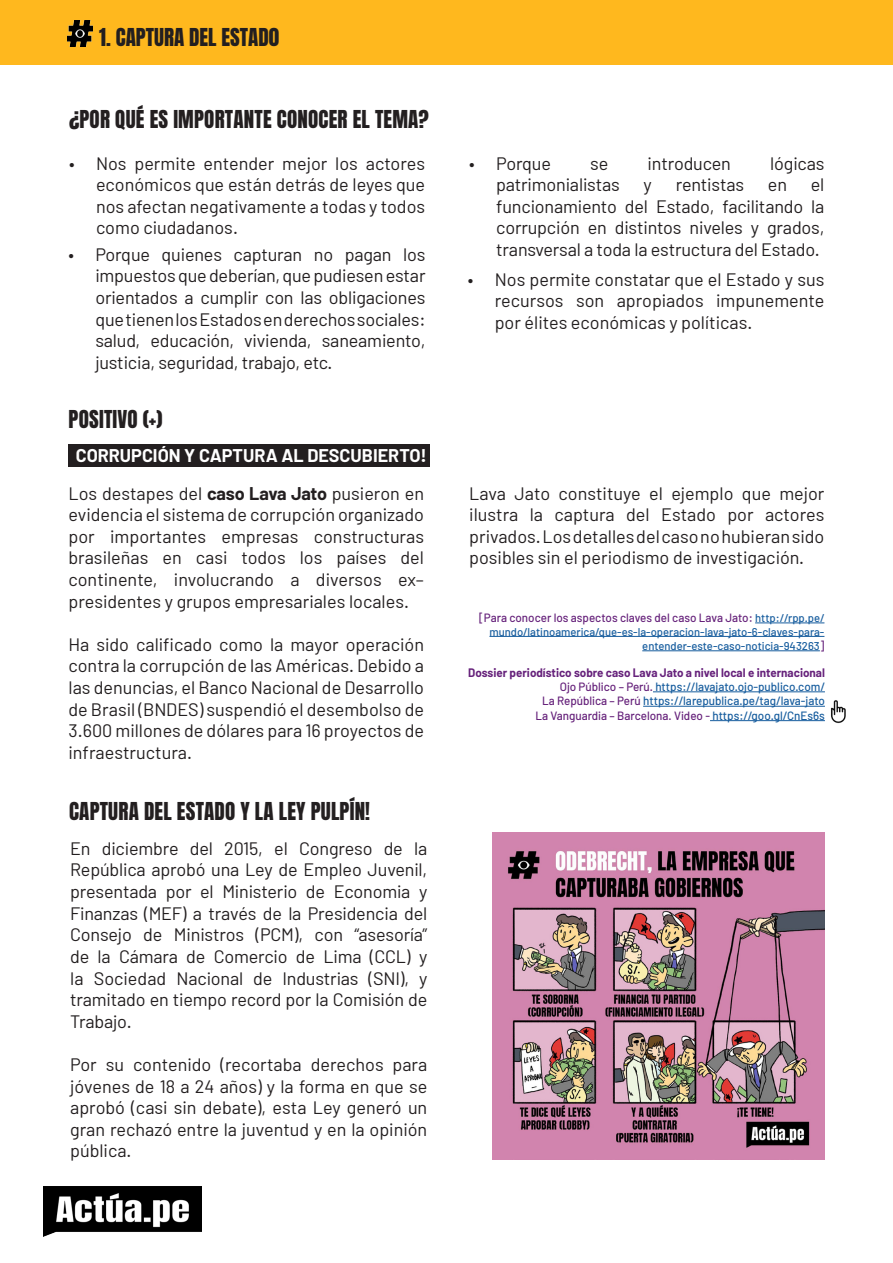
<style>
.page{position:relative;width:893px;height:1263px;background:#fff}
.page>*{position:absolute;margin:0;border:0;box-sizing:border-box;transform-origin:0 0}
.t1{font:21px "Anton";letter-spacing:.01em;color:#231f20}
.t2{font:18px/21.6px "Barlow";color:#231f20;text-align:justify}
.t3{font:700 18px "Barlow";color:#fff}
.t4{font:500 12px "Barlow";color:#66227b}
.t5{font:500 12px "Barlow";color:#175d9e}
.t6{font:700 12px "Barlow";color:#66227b}
.t7{font:500 11.25px/14.4px "Barlow";color:#175d9e;text-align:right}
.s1{font-weight:700}
.s2{font-size:11.25px;color:#175d9e}
.s3{font-size:12px;color:#66227b}
.s4{color:#66227b}
.s5{color:#175d9e}
</style>
<div class="page">
<img style="left:831px;top:700px;width:15px;height:24px">
<img style="left:43px;top:1186px;width:159px;height:51px">
<div style="left:0;top:0;width:893px;height:65px;background:#ffb81e"></div>
<img style="left:68px;top:21px;width:25px;height:26px">
<hr style="left:755px;top:623px;width:69px;height:1px;background:#175d9e">
<hr style="left:489px;top:636px;width:335px;height:1px;background:#175d9e">
<hr style="left:642px;top:650px;width:178px;height:1px;background:#175d9e">
<div style="left:69px;top:444px;width:361px;height:22px;background:#231f20"></div>
<hr style="left:653px;top:691px;width:172px;height:1px;background:#175d9e">
<hr style="left:643px;top:706px;width:182px;height:1px;background:#175d9e">
<hr style="left:710px;top:720px;width:115px;height:1px;background:#175d9e">
<img style="left:493px;top:832px;width:331px;height:327px">
<p class="t1" style="left:99px;top:26px;width:181px">1. CAPTURA DEL ESTAD0</p>
<p class="t1" style="left:69px;top:109px;width:361px">¿POR QUÉ ES IMPORTANTE CONOCER EL TEMA?</p>
<p class="t2" style="left:96px;top:152px;width:331px;text-indent:-27px">• Nos permite entender mejor los actores económicos que están detrás de leyes que nos afectan negativamente a todas y todos como ciudadanos.</p>
<p class="t2" style="left:95px;top:243px;width:332px;text-indent:-27px">• Porque quienes capturan no pagan los impuestos que deberían, que pudiesen estar orientados a cumplir con las obligaciones que tienen los Estados en derechos sociales: salud, educación, vivienda, saneamiento, justicia, seguridad, trabajo, etc.</p>
<p class="t1" style="left:69px;top:408px;width:95px">POSITIVO (+)</p>
<p class="t3" style="left:76px;top:444px;width:353px">CORRUPCIÓN Y CAPTURA AL DESCUBIERTO!</p>
<p class="t2" style="left:69px;top:482px;width:357px">Los destapes del <span class="s1">caso Lava Jato</span> pusieron en evidencia el sistema de corrupción organizado por importantes empresas constructuras brasileñas en casi todos los países del continente, involucrando a diversos ex– presidentes y grupos empresariales locales.</p>
<p class="t2" style="left:69px;top:633px;width:357px">Ha sido calificado como la mayor operación contra la corrupción de las Américas. Debido a las denuncias, el Banco Nacional de Desarrollo de Brasil (BNDES) suspendió el desembolso de 3.600 millones de dólares para 16 proyectos de infraestructura.</p>
<p class="t1" style="left:69px;top:800px;width:302px">CAPTURA DEL ESTADO Y LA LEY PULPÍN!</p>
<p class="t2" style="left:70px;top:837px;width:359px">En diciembre del 2015, el Congreso de la República aprobó una Ley de Empleo Juvenil, presentada por el Ministerio de Economia y Finanzas (MEF) a través de la Presidencia del Consejo de Ministros (PCM), con “asesoría” de la Cámara de Comercio de Lima (CCL) y la Sociedad Nacional de Industrias (SNI), y tramitado en tiempo record por la Comisión de Trabajo.</p>
<p class="t2" style="left:70px;top:1053px;width:359px">Por su contenido (recortaba derechos para jóvenes de 18 a 24 años) y la forma en que se aprobó (casi sin debate), esta Ley generó un gran rechazó entre la juventud y en la opinión pública.</p>
<p class="t2" style="left:469px;top:152px;width:83px">• Porque</p>
<p class="t2" style="left:590px;top:152px;width:20px">se</p>
<p class="t2" style="left:648px;top:152px;width:85px">introducen</p>
<p class="t2" style="left:770px;top:152px;width:56px">lógicas</p>
<p class="t2" style="left:496px;top:173px;width:125px">patrimonialistas</p>
<p class="t2" style="left:644px;top:173px;width:10px">y</p>
<p class="t2" style="left:676px;top:173px;width:70px">rentistas</p>
<p class="t2" style="left:768px;top:173px;width:21px">en</p>
<p class="t2" style="left:496px;top:173px;width:330px;text-indent:315px">el funcionamiento del Estado, facilitando la corrupción en distintos niveles y grados, transversal a toda la estructura del Estado.</p>
<p class="t2" style="left:495px;top:268px;width:331px;text-indent:-27px">• Nos permite constatar que el Estado y sus recursos son apropiados impunemente por élites económicas y políticas.</p>
<p class="t2" style="left:469px;top:482px;width:357px">Lava Jato constituye el ejemplo que mejor ilustra la captura del Estado por actores privados. Los detalles del caso no hubieran sido posibles sin el periodismo de investigación.</p>
<p class="t4" style="left:479px;top:610px;width:347px">[Para conocer los aspectos claves del caso Lava Jato: <span class="s2">http://rpp.pe/</span></p>
<p class="t7" style="left:489px;top:624px;width:336px">mundo/latinoamerica/que-es-la-operacion-lava-jato-6-claves-para&shy;entender-este-caso-noticia-943263<span class="s3">]</span></p>
<p class="t6" style="left:468px;top:665px;width:358px">Dossier periodístico sobre caso Lava Jato a nivel local e internacional</p>
<p class="t5" style="left:560px;top:679px;width:267px"><span class="s4">Ojo Público – Perú.</span> https://lavajato.ojo-publico.com/</p>
<p class="t5" style="left:542px;top:693px;width:284px"><span class="s4">La República – Perú</span> https://larepublica.pe/tag/lava-jato</p>
<p class="t4" style="left:535px;top:708px;width:291px">La Vanguardia – Barcelona. Video - <span class="s5">https://goo.gl/CnEs6s</span></p>
</div>
